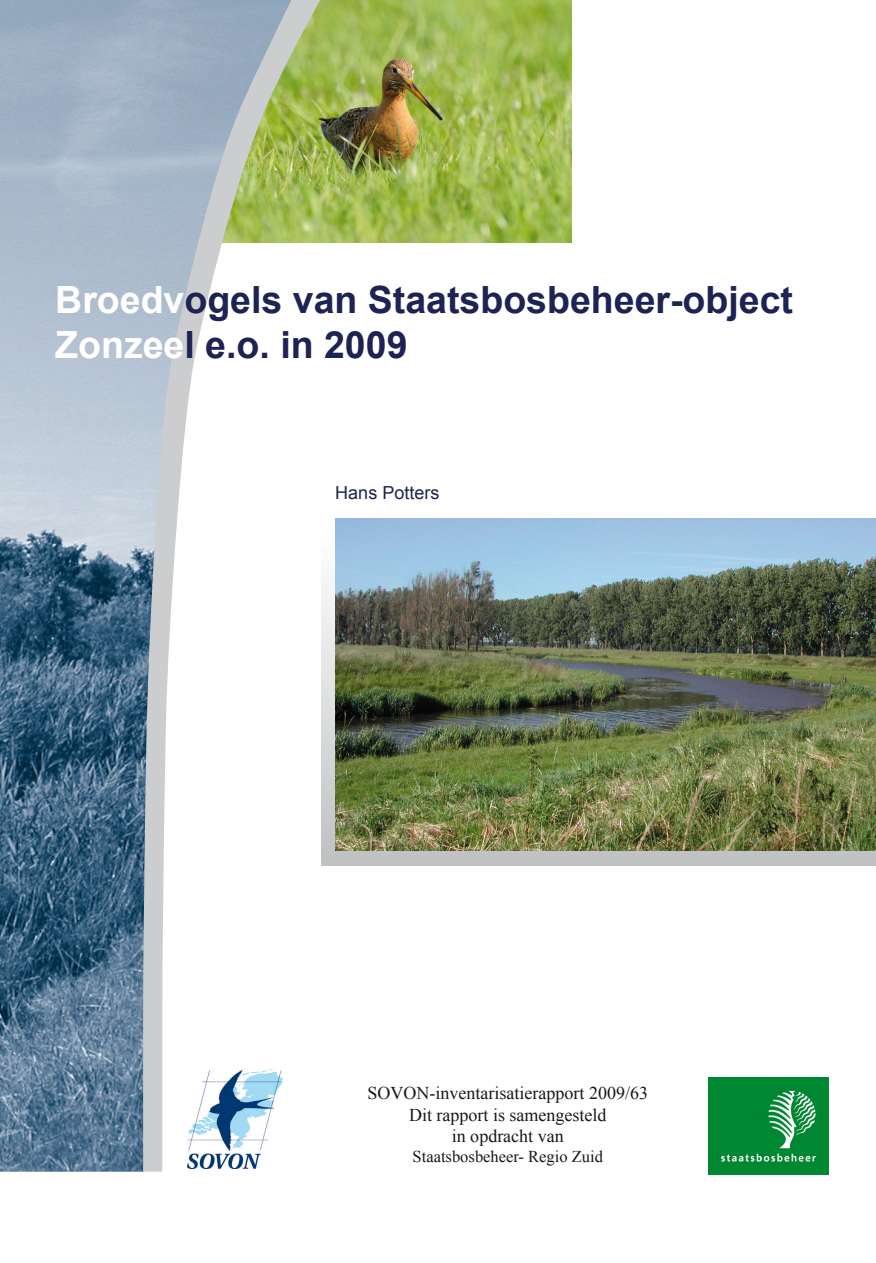
<style>
.page{position:relative;width:876px;height:1263px;background:#fff}
.page>*{position:absolute;margin:0;border:0;box-sizing:border-box;transform-origin:0 0}
.t1{font:700 37.5px/45px "Arial";color:#1d2352}
.t2{font:18px "Times New Roman";color:#1a171c}
.t3{font:18px "Arial";color:#1d2352}
.t4{font:16.5px "Times New Roman";color:#1a171c}
.s1{color:#fff}
</style>
<div class="page">
<svg style="left:328px;top:518px;width:548px;height:347px;background:#c2c5c5"></svg>
<img style="left:328px;top:0;width:244px;height:242px">
<svg style="left:300px;top:0;width:28px;height:866px"></svg>
<svg style="left:291px;top:0;width:9px;height:243px;background:#a7bc6a"></svg>
<img style="left:0;top:0;width:291px;height:1171px">
<img style="left:336px;top:519px;width:540px;height:331px">
<img style="left:188px;top:1069px;width:95px;height:99px">
<img style="left:708px;top:1078px;width:120px;height:96px">
<p class="t1" style="left:55px;top:279px;width:739px"><span class="s1">Broedv</span>ogels van Staatsbosbeheer-object<br><span class="s1">Zonzee</span>l e.o. in 2009</p>
<p class="t3" style="left:335px;top:481px;width:106px">Hans Potters</p>
<p class="t2" style="left:368px;top:1081px;width:282px">SOVON-inventarisatierapport 2009/63</p>
<p class="t2" style="left:409px;top:1103px;width:199px">Dit rapport is samengesteld</p>
<p class="t2" style="left:452px;top:1124px;width:113px">in opdracht van</p>
<p class="t4" style="left:413px;top:1145px;width:192px">Staatsbosbeheer- Regio Zuid</p>
</div>
